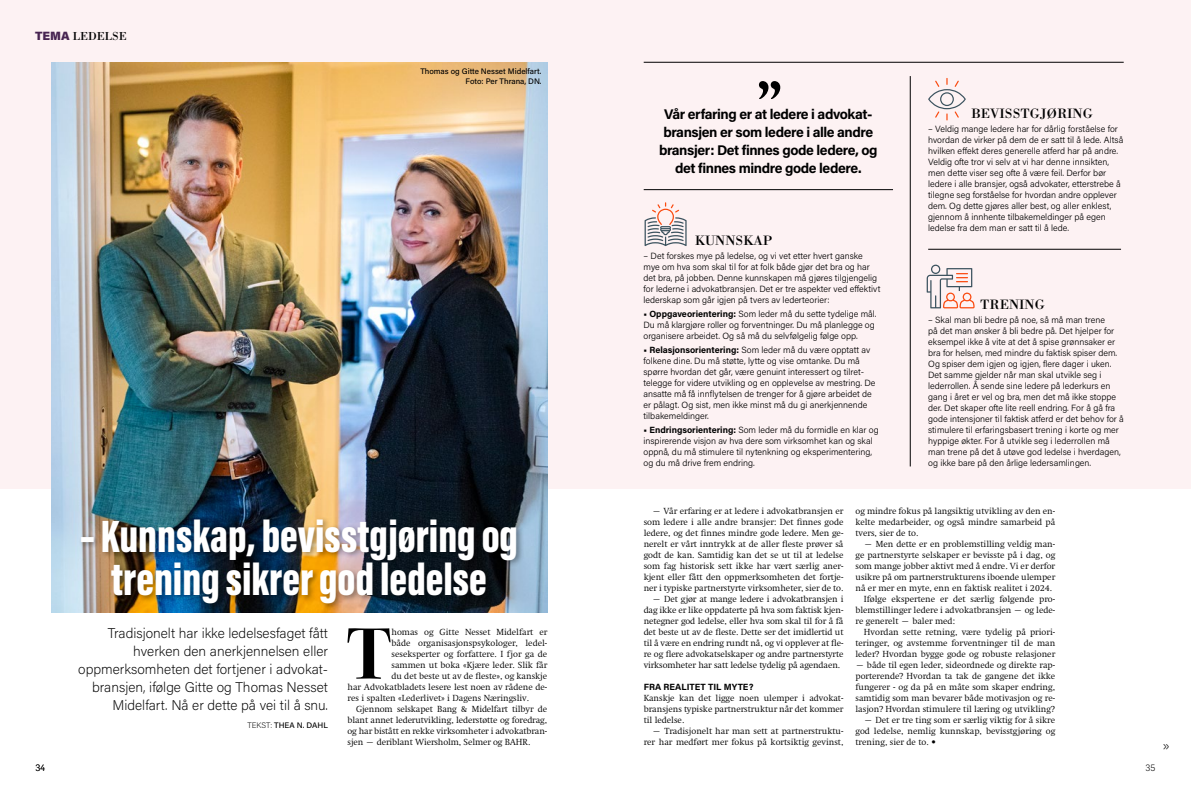
<style>
.page{position:relative;width:1191px;height:794px;background:#fff}
.page>*{position:absolute;margin:0;border:0;box-sizing:border-box;transform-origin:0 0}
.t1{font:700 72.6px "Bodoni Svty Two ITCTT";color:#000}
.t2{font:700 62.4px "Adobe Caslon Pro";color:#000}
.t3{font:900 46.6px/43.3px "Acumin Pro Extra Cond";color:#fff;text-align:center}
.t4{font:200 14px/18px "Acumin Pro";color:#000;text-align:right}
.t5{font:700 14px/18px "Acumin Pro";letter-spacing:-.03em;color:#000;text-align:center}
.t6{font:14px "Bodoni Std";color:#000}
.t7{font:300 13.5px "Sentico Sans DT";color:#000}
.t8{font:12px "Bodoni Std";color:#000}
.t9{font:300 9px/11px "Swift LT Std";color:#000;text-align:justify}
.t10{font:300 9px/11px "Acumin Pro";color:#000}
.t11{font:700 9px "Acumin Pro";color:#000}
.t12{font:300 9px "Flama";color:#000}
.t13{font:500 8px/10px "Acumin Pro";color:#000;text-align:right}
.s1{font-family:"Acumin Pro";font-weight:900;color:#472451}
.s2{font-weight:200}
.s3{font-weight:700}
</style>
<div class="page">
<div style="left:0;top:0;width:1191px;height:488px;background:#fdf2f3"></div>
<img style="left:51px;top:62px;width:496px;height:551px">
<div style="left:78px;top:516px;width:446px;height:95px;background:#000;opacity:.37"></div>
<svg style="left:928px;top:78px;width:37px;height:42px"></svg>
<hr style="left:643px;top:189px;width:250px;height:1px;background:#000">
<hr style="left:643px;top:62px;width:480px;height:1px;background:#000">
<hr style="left:928px;top:249px;width:193px;height:1px;background:#000">
<hr style="left:910px;top:76px;width:1px;height:390px;background:#000">
<svg style="left:644px;top:202px;width:42px;height:44px"></svg>
<svg style="left:926px;top:265px;width:48px;height:43px"></svg>
<h3 class="t8" style="left:35px;top:29px;width:93px"><span class="s1">TEMA</span> LEDELSE</h3>
<p class="t13" style="left:420px;top:66px;width:123px">Thomas og Gitte Nesset Midelfart.<br>Foto: Per Thrana, DN.</p>
<h3 class="t3" style="left:80px;top:514px;width:439px">– Kunnskap, bevisstgjøring og trening sikrer god ledelse</h3>
<p class="t12" style="left:35px;top:762px;width:11px">34</p>
<h3 class="t4" style="left:78px;top:624px;width:251px">Tradisjonelt har ikke ledelsesfaget fått hverken den anerkjennelsen eller oppmerksomheten det fortjener i advokat&shy;bransjen, ifølge Gitte og Thomas Nesset Midelfart. Nå er dette på vei til å snu.</h3>
<p class="t13" style="left:247px;top:720px;width:82px"><span class="s2">TEKST:</span> THEA N. DAHL</p>
<h1 class="t1" style="left:347px;top:594px;width:44px">T</h1>
<p class="t9" style="left:391px;top:626px;width:157px">homas og Gitte Nesset Midelfart er</p>
<p class="t9" style="left:391px;top:637px;width:157px">både organisasjonspsykologer, ledel-</p>
<p class="t9" style="left:391px;top:648px;width:157px">seseksperter og forfattere. I fjor ga de</p>
<p class="t9" style="left:391px;top:659px;width:157px">sammen ut boka «Kjære leder. Slik får</p>
<p class="t9" style="left:391px;top:670px;width:157px">du det beste ut av de fleste», og kanskje</p>
<p class="t9" style="left:347px;top:681px;width:201px">har Advokatbladets lesere lest noen av rådene de-</p>
<p class="t9" style="left:347px;top:692px;width:183px">res i spalten «Lederlivet» i Dagens Næringsliv.</p>
<p class="t9" style="left:356px;top:703px;width:193px">Gjennom selskapet Bang &amp; Midelfart tilbyr de</p>
<p class="t9" style="left:347px;top:714px;width:201px">blant annet lederutvikling, lederstøtte og foredrag,</p>
<p class="t9" style="left:347px;top:725px;width:201px">og har bistått en rekke virksomheter i advokatbran-</p>
<p class="t9" style="left:347px;top:736px;width:184px">sjen – deriblant Wiersholm, Selmer og BAHR.</p>
<h2 class="t2" style="left:757px;top:68px;width:26px">”</h2>
<h3 class="t5" style="left:659px;top:104px;width:220px">Vår erfaring er at ledere i advokat&shy;bransjen er som ledere i alle andre bransjer: Det finnes gode ledere, og det finnes mindre gode ledere.</h3>
<h3 class="t6" style="left:695px;top:232px;width:78px">KUNNSKAP</h3>
<p class="t10" style="left:643px;top:250px;width:238px">– Det forskes mye på ledelse, og vi vet etter hvert ganske mye om hva som skal til for at folk både gjør det bra og har det bra, på jobben. Denne kunnskapen må gjøres tilgjengelig for lederne i advokatbransjen. Det er tre aspekter ved effektivt lederskap som går igjen på tvers av lederteorier:</p>
<p class="t10" style="left:643px;top:308px;width:234px"><span class="s3">• Oppgaveorientering:</span> Som leder må du sette tydelige mål.<br>Du må klargjøre roller og forventninger. Du må planlegge og organisere arbeidet. Og så må du selvfølgelig følge opp.</p>
<p class="t10" style="left:643px;top:344px;width:233px"><span class="s3">• Relasjonsorientering:</span> Som leder må du være opptatt av folkene dine. Du må støtte, lytte og vise omtanke. Du må spørre hvordan det går, være genuint interessert og tilret&shy;telegge for videre utvikling og en opplevelse av mestring. De ansatte må få innflytelsen de trenger for å gjøre arbeidet de er pålagt. Og sist, men ikke minst må du gi anerkjennende tilbakemeldinger.</p>
<p class="t10" style="left:643px;top:424px;width:237px"><span class="s3">• Endringsorientering:</span> Som leder må du formidle en klar og inspirerende visjon av hva dere som virksomhet kan og skal oppnå, du må stimulere til nytenkning og eksperimentering, og du må drive frem endring.</p>
<h3 class="t6" style="left:971px;top:105px;width:123px">BEVISSTGJØRING</h3>
<p class="t10" style="left:928px;top:123px;width:197px">– Veldig mange ledere har for dårlig forståelse for hvordan de virker på dem de er satt til å lede. Altså hvilken effekt deres generelle atferd har på andre.<br>Veldig ofte tror vi selv at vi har denne innsikten, men dette viser seg ofte å være feil. Derfor bør ledere i alle bransjer, også advokater, etterstrebe å tilegne seg forståelse for hvordan andre opplever dem. Og dette gjøres aller best, og aller enklest, gjennom å innhente tilbakemeldinger på egen ledelse fra dem man er satt til å lede.</p>
<h3 class="t6" style="left:980px;top:296px;width:66px">TRENING</h3>
<p class="t10" style="left:928px;top:314px;width:197px">– Skal man bli bedre på noe, så må man trene<br>på det man ønsker å bli bedre på. Det hjelper for eksempel ikke å vite at det å spise grønnsaker er bra for helsen, med mindre du faktisk spiser dem.<br>Og spiser dem igjen og igjen, flere dager i uken.<br>Det samme gjelder når man skal utvikle seg i lederrollen. Å sende sine ledere på lederkurs en gang i året er vel og bra, men det må ikke stoppe der. Det skaper ofte lite reell endring. For å gå fra gode intensjoner til faktisk atferd er det behov for å stimulere til erfaringsbasert trening i korte og mer hyppige økter. For å utvikle seg i lederrollen må man trene på det å utøve god ledelse i hverdagen, og ikke bare på den årlige ledersamlingen.</p>
<p class="t9" style="left:643px;top:505px;width:201px;text-indent:9px">– Vår erfaring er at ledere i advokatbransjen er som ledere i alle andre bransjer: Det finnes gode ledere, og det finnes mindre gode ledere. Men ge&shy;nerelt er vårt inntrykk at de aller fleste prøver så godt de kan. Samtidig kan det se ut til at ledelse som fag historisk sett ikke har vært særlig aner&shy;kjent eller fått den oppmerksomheten det fortje&shy;ner i typiske partnerstyrte virksomheter, sier de to.</p>
<p class="t9" style="left:643px;top:593px;width:201px;text-indent:9px">– Det gjør at mange ledere i advokatbransjen i dag ikke er like oppdaterte på hva som faktisk kjen&shy;netegner god ledelse, eller hva som skal til for å få det beste ut av de fleste. Dette ser det imidlertid ut til å være en endring rundt nå, og vi opplever at fle&shy;re og flere advokatselskaper og andre partnerstyrte virksomheter har satt ledelse tydelig på agendaen.</p>
<p class="t11" style="left:643px;top:680px;width:111px">FRA REALITET TIL MYTE?</p>
<p class="t9" style="left:643px;top:692px;width:201px">Kanskje kan det ligge noen ulemper i advokat&shy;bransjens typiske partnerstruktur når det kommer til ledelse.</p>
<p class="t9" style="left:643px;top:725px;width:201px;text-align:right">– Tradisjonelt har man sett at partnerstruktu&shy;rer har medført mer fokus på kortsiktig gevinst,</p>
<p class="t9" style="left:855px;top:505px;width:201px">og mindre fokus på langsiktig utvikling av den en&shy;kelte medarbeider, og også mindre samarbeid på tvers, sier de to.</p>
<p class="t9" style="left:864px;top:538px;width:193px">– Men dette er en problemstilling veldig man-</p>
<p class="t9" style="left:855px;top:549px;width:201px">ge partnerstyrte selskaper er bevisste på i dag, og</p>
<p class="t9" style="left:855px;top:560px;width:201px">som mange jobber aktivt med å endre. Vi er derfor</p>
<p class="t9" style="left:855px;top:571px;width:201px">usikre på om partnerstrukturens iboende ulemper</p>
<p class="t9" style="left:855px;top:582px;width:198px">nå er mer en myte, enn en faktisk realitet i 2024.</p>
<p class="t9" style="left:864px;top:593px;width:193px">Ifølge ekspertene er det særlig følgende pro-</p>
<p class="t9" style="left:855px;top:604px;width:201px">blemstillinger ledere i advokatbransjen – og lede-</p>
<p class="t9" style="left:855px;top:615px;width:101px">re generelt – baler med:</p>
<p class="t9" style="left:864px;top:626px;width:193px">Hvordan sette retning, være tydelig på priori-</p>
<p class="t9" style="left:855px;top:637px;width:201px">teringer, og avstemme forventninger til de man</p>
<p class="t9" style="left:855px;top:648px;width:201px">leder? Hvordan bygge gode og robuste relasjoner</p>
<p class="t9" style="left:855px;top:659px;width:201px">– både til egen leder, sideordnede og direkte rap&shy;porterende? Hvordan ta tak de gangene det ikke fungerer - og da på en måte som skaper endring, samtidig som man bevarer både motivasjon og re&shy;lasjon? Hvordan stimulere til læring og utvikling?</p>
<p class="t9" style="left:855px;top:714px;width:201px;text-indent:9px">– Det er tre ting som er særlig viktig for å sikre god ledelse, nemlig kunnskap, bevisstgjøring og trening, sier de to. •</p>
<p class="t12" style="left:1145px;top:762px;width:11px">35</p>
<h3 class="t7" style="left:1163px;top:738px;width:8px">»</h3>
</div>
